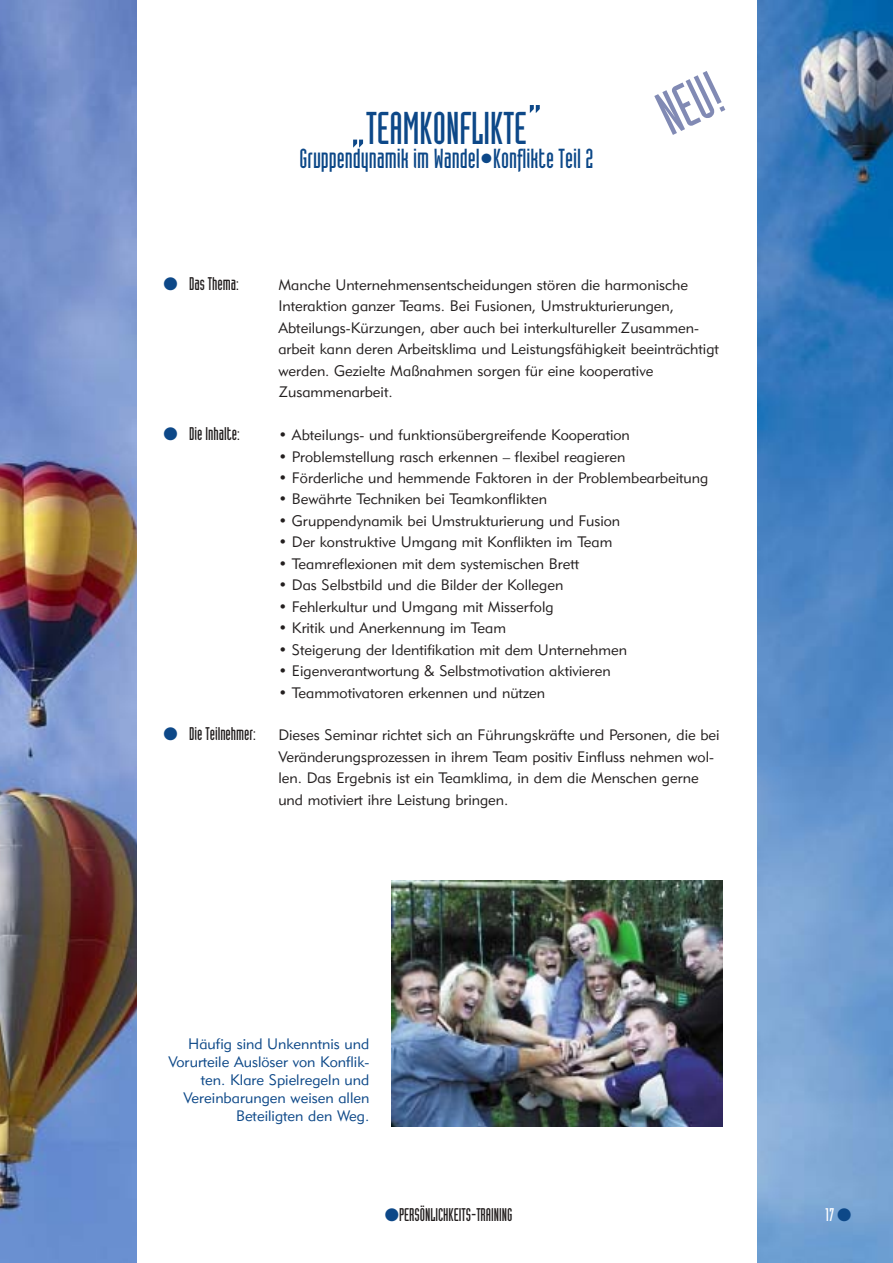
<style>
.page{position:relative;width:893px;height:1263px;background:#fff}
.page>*{position:absolute;margin:0;border:0;box-sizing:border-box;transform-origin:0 0}
.t1{font:60.45px "Industria Solid A";color:#818ab4}
.t2{font:45px "Industria Solid A";color:#0d4888}
.t3{font:27px "Industria Solid A";color:#0d4888}
.t4{font:18px "Industria Solid A";color:#231f1f}
.t5{font:18px "Industria Solid A";color:#fff}
.t6{font:15px/21.5px "Geometric 415 BT Lite A";color:#231f1f}
.t7{font:15px/18px "Geometric 415 BT Lite A";color:#0d4888;text-align:right}
.s1{font-size:54px}
.s2{color:#0d4888}
</style>
<div class="page">
<img style="left:757px;top:0;width:135px;height:1263px">
<img style="left:392px;top:880px;width:330px;height:247px">
<img style="left:0;top:0;width:136px;height:1263px">
<h2 class="t2" style="left:350px;top:112px;width:194px"><span class="s1">„</span>TEAMKONFLIKTE<span class="s1">“</span></h2>
<h3 class="t3" style="left:299px;top:148px;width:295px">Gruppendynamik im Wandel•Konflikte Teil 2</h3>
<h1 class="t1" style="left:652px;top:97px;width:65px;rotate:-26deg">NEU!</h1>
<p class="t4" style="left:163px;top:277px;width:77px"><span class="s2">●</span> Das Thema:</p>
<p class="t4" style="left:163px;top:427px;width:78px"><span class="s2">●</span> Die Inhalte:</p>
<p class="t4" style="left:163px;top:728px;width:94px"><span class="s2">●</span> Die Teilnehmer:</p>
<p class="t6" style="left:278px;top:275px;width:442px">Manche Unternehmensentscheidungen stören die harmonische Interaktion ganzer Teams. Bei Fusionen, Umstrukturierungen, Abteilungs-Kürzungen, aber auch bei interkultureller Zusammen&shy;arbeit kann deren Arbeitsklima und Leistungsfähigkeit beeinträchtigt werden. Gezielte Maßnahmen sorgen für eine kooperative Zusammenarbeit.</p>
<p class="t6" style="left:278px;top:426px;width:353px">• Abteilungs- und funktionsübergreifende Kooperation</p>
<p class="t6" style="left:278px;top:447px;width:348px">• Problemstellung rasch erkennen – flexibel reagieren</p>
<p class="t6" style="left:278px;top:469px;width:431px">• Förderliche und hemmende Faktoren in der Problembearbeitung</p>
<p class="t6" style="left:278px;top:490px;width:270px">• Bewährte Techniken bei Teamkonflikten</p>
<p class="t6" style="left:278px;top:511px;width:343px">• Gruppendynamik bei Umstrukturierung und Fusion</p>
<p class="t6" style="left:278px;top:533px;width:335px">• Der konstruktive Umgang mit Konflikten im Team</p>
<p class="t6" style="left:278px;top:554px;width:302px">• Teamreflexionen mit dem systemischen Brett</p>
<p class="t6" style="left:278px;top:576px;width:286px">• Das Selbstbild und die Bilder der Kollegen</p>
<p class="t6" style="left:278px;top:597px;width:277px">• Fehlerkultur und Umgang mit Misserfolg</p>
<p class="t6" style="left:278px;top:619px;width:229px">• Kritik und Anerkennung im Team</p>
<p class="t6" style="left:278px;top:640px;width:350px">• Steigerung der Identifikation mit dem Unternehmen</p>
<p class="t6" style="left:278px;top:662px;width:334px">• Eigenverantwortung &amp; Selbstmotivation aktivieren</p>
<p class="t6" style="left:278px;top:683px;width:268px">• Teammotivatoren erkennen und nützen</p>
<p class="t6" style="left:278px;top:726px;width:443px">Dieses Seminar richtet sich an Führungskräfte und Personen, die bei Veränderungsprozessen in ihrem Team positiv Einfluss nehmen wol&shy;len. Das Ergebnis ist ein Teamklima, in dem die Menschen gerne und motiviert ihre Leistung bringen.</p>
<p class="t7" style="left:168px;top:1036px;width:202px">Häufig sind Unkenntnis und<br>Vorurteile Auslöser von Konflik&shy;ten. Klare Spielregeln und<br>Vereinbarungen weisen allen<br>Beteiligten den Weg.</p>
<p class="t4" style="left:385px;top:1208px;width:129px"><span class="s2">●</span>PERSÖNLICHKEITS-TRAINING</p>
<p class="t5" style="left:825px;top:1208px;width:28px">17 <span class="s2">●</span></p>
</div>
